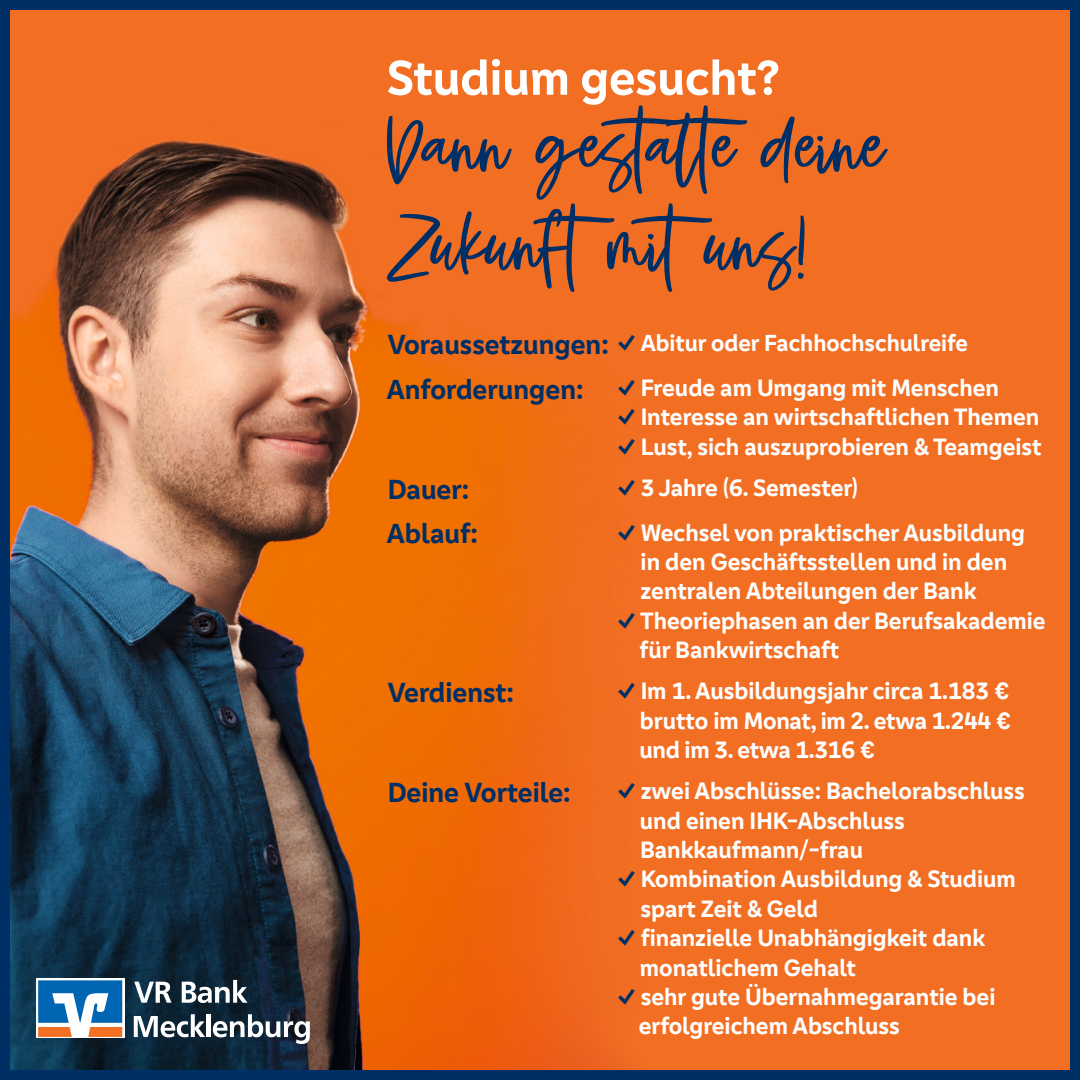
<style>
.page{position:relative;width:1080px;height:1080px;background:#fff}
.page>*{position:absolute;margin:0;border:0;box-sizing:border-box;transform-origin:0 0}
.t1{font:109px/98px "Sugar Melon";color:#002f66}
.t2{font:700 50.6px "Genos GFG";color:#fff}
.t3{font:700 28.5px "Genos GFG";color:#002f66}
.t4{font:700 24.5px/29.4px "Genos GFG";color:#fff}
.t5{font:700 24px "Genos GFG";color:#fff}
.s1{font-size:24.5px;color:#002f66}
.s2{color:#002f66}
</style>
<div class="page">
<img style="left:11px;top:11px;width:1058px;height:1058px">
<div style="left:0;top:0;width:1080px;height:1080px;border:10px solid #002f66"></div>
<svg style="left:36px;top:978px;width:89px;height:60px"></svg>
<svg style="left:134px;top:1014px;width:71px;height:23px"></svg>
<hr style="left:206px;top:1014px;width:4px;height:23px;background:#fff">
<svg style="left:213px;top:1014px;width:97px;height:30px"></svg>
<svg style="left:134px;top:982px;width:37px;height:21px"></svg>
<svg style="left:182px;top:980px;width:66px;height:23px"></svg>
<svg style="left:38px;top:980px;width:84px;height:57px"></svg>
<h2 class="t2" style="left:387px;top:55px;width:394px">Studium gesucht?</h2>
<h1 class="t1" style="left:387px;top:105px;width:500px">Dann gestalte deine<br>Zukunftmituns!</h1>
<p class="t3" style="left:388px;top:332px;width:223px">Voraussetzungen:</p>
<p class="t5" style="left:617px;top:333px;width:352px"><span class="s1">✓</span> Abitur oder Fachhochschulreife</p>
<p class="t3" style="left:387px;top:377px;width:198px">Anforderungen:</p>
<p class="t4" style="left:617px;top:374px;width:384px"><span class="s2">✓</span> Freude am Umgang mit Menschen</p>
<p class="t4" style="left:617px;top:404px;width:424px"><span class="s2">✓</span> Interesse an wirtschaftlichen Themen</p>
<p class="t4" style="left:617px;top:433px;width:426px"><span class="s2">✓</span> Lust, sich auszuprobieren &amp; Teamgeist</p>
<p class="t3" style="left:388px;top:477px;width:83px">Dauer:</p>
<p class="t4" style="left:617px;top:474px;width:242px"><span class="s2">✓</span> 3 Jahre (6. Semester)</p>
<p class="t3" style="left:387px;top:521px;width:92px">Ablauf:</p>
<p class="t4" style="left:641px;top:519px;width:386px;text-indent:-23px"><span class="s2">✓</span> Wechsel von praktischer Ausbildung in den Geschäftsstellen und in den zentralen Abteilungen der Bank</p>
<p class="t4" style="left:640px;top:607px;width:407px;text-indent:-23px"><span class="s2">✓</span> Theoriephasen an der Berufsakademie für Bankwirtschaft</p>
<p class="t3" style="left:388px;top:680px;width:128px">Verdienst:</p>
<p class="t4" style="left:639px;top:678px;width:373px;text-align:justify;text-indent:-22px"><span class="s2">✓</span> Im 1. Ausbildungsjahr circa 1.183 € brutto im Monat, im 2. etwa 1.244 € und im 3. etwa 1.316 €</p>
<p class="t3" style="left:388px;top:780px;width:184px">Deine Vorteile:</p>
<p class="t4" style="left:640px;top:778px;width:387px;text-indent:-23px"><span class="s2">✓</span> zwei Abschlüsse: Bachelorabschluss und einen IHK-Abschluss<br>Bankkaufmann/-frau</p>
<p class="t4" style="left:640px;top:866px;width:377px;text-indent:-23px"><span class="s2">✓</span> Kombination Ausbildung &amp; Studium spart Zeit &amp; Geld</p>
<p class="t4" style="left:640px;top:925px;width:347px;text-indent:-23px"><span class="s2">✓</span> finanzielle Unabhängigkeit dank monatlichem Gehalt</p>
<p class="t4" style="left:639px;top:983px;width:358px;text-indent:-22px"><span class="s2">✓</span> sehr gute Übernahmegarantie bei erfolgreichem Abschluss</p>
</div>
